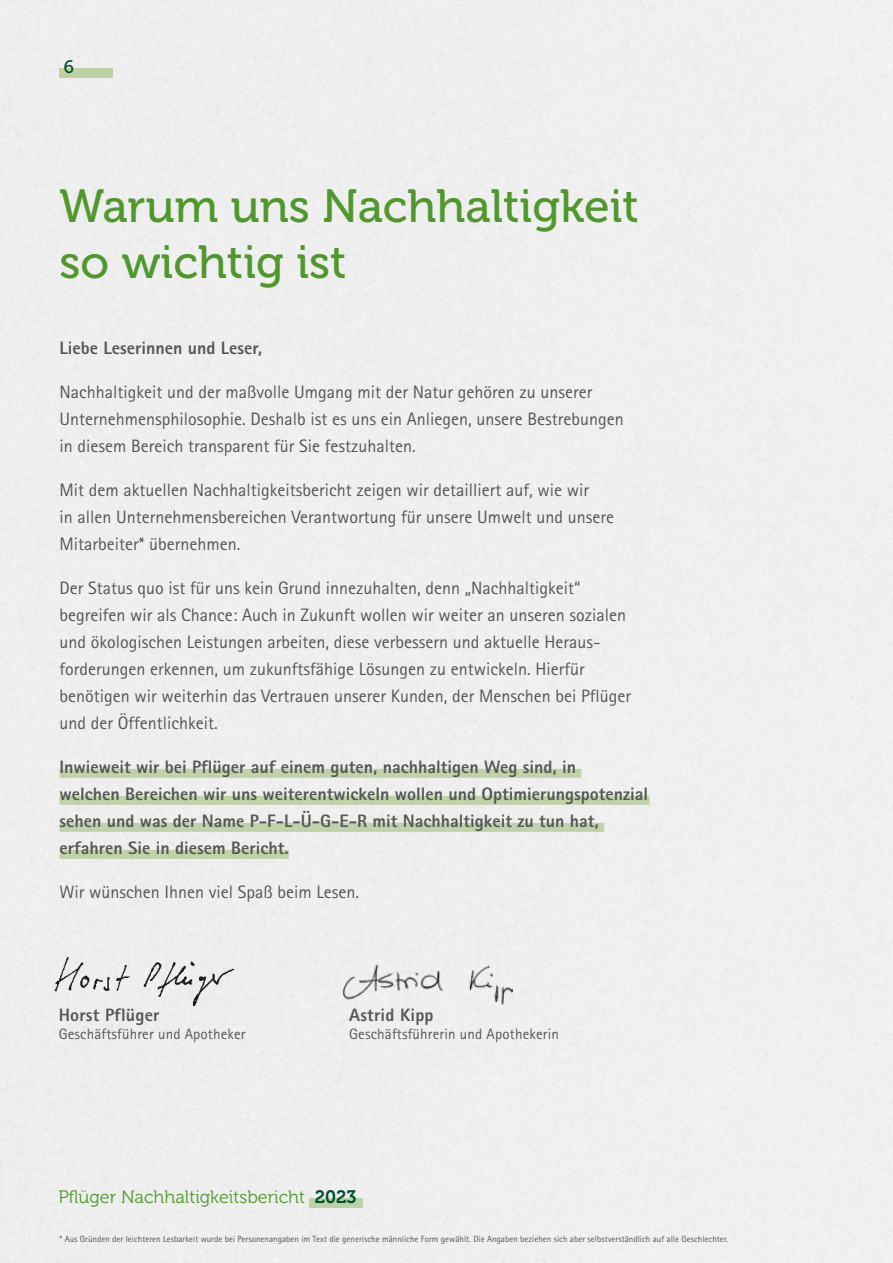
<style>
.page{position:relative;width:893px;height:1263px;background:#efefef}
.page>*{position:absolute;margin:0;border:0;box-sizing:border-box;transform-origin:0 0}
.t1{font:46.5px/55.8px "Museo 500";color:#50982e}
.t2{font:18px/27px "Rotis Sans Serif";color:#565656}
.t3{font:800 18px/27px "Rotis Sans Serif";color:#565656}
.t4{font:18px "Museo 300";color:#50982e}
.t5{font:18px "Museo 500";color:#004e30}
.t6{font:15px "Rotis Sans Serif";letter-spacing:.01em;color:#565656}
.t7{font:9px "Rotis Sans Serif";color:#565656}
.s1{font-family:"Museo 700";color:#004e30}
</style>
<div class="page">
<div style="left:60px;top:68px;width:53px;height:9px;background:#bdd1a4"></div>
<div style="left:310px;top:1198px;width:53px;height:10px;background:#bdd1a4"></div>
<div style="left:60px;top:769px;width:521px;height:9px;background:#c0d3a8"></div>
<div style="left:60px;top:796px;width:589px;height:9px;background:#c0d3a8"></div>
<div style="left:60px;top:823px;width:544px;height:9px;background:#c0d3a8"></div>
<div style="left:60px;top:850px;width:229px;height:9px;background:#c0d3a8"></div>
<img style="left:51px;top:951px;width:186px;height:61px">
<img style="left:336px;top:953px;width:176px;height:56px">
<p class="t5" style="left:64px;top:57px;width:12px">6</p>
<h1 class="t1" style="left:60px;top:179px;width:581px">Warum uns Nachhaltigkeit so wichtig ist</h1>
<p class="t3" style="left:60px;top:334px;width:204px">Liebe Leserinnen und Leser,</p>
<p class="t2" style="left:60px;top:379px;width:566px">Nachhaltigkeit und der maßvolle Umgang mit der Natur gehören zu unserer<br>Unternehmensphilosophie. Deshalb ist es uns ein Anliegen, unsere Bestrebungen in diesem Bereich transparent für Sie festzuhalten.</p>
<p class="t2" style="left:60px;top:477px;width:556px">Mit dem aktuellen Nachhaltigkeitsbericht zeigen wir detailliert auf, wie wir<br>in allen Unternehmensbereichen Verantwortung für unsere Umwelt und unsere<br>Mitarbeiter* übernehmen.</p>
<p class="t2" style="left:60px;top:575px;width:573px">Der Status quo ist für uns kein Grund innezuhalten, denn „Nachhaltigkeit“ begreifen wir als Chance: Auch in Zukunft wollen wir weiter an unseren sozialen und ökologischen Leistungen arbeiten, diese verbessern und aktuelle Heraus&shy;forderungen erkennen, um zukunftsfähige Lösungen zu entwickeln. Hierfür benötigen wir weiterhin das Vertrauen unserer Kunden, der Menschen bei Pflüger und der Öffentlichkeit.</p>
<p class="t3" style="left:60px;top:753px;width:590px">Inwieweit wir bei Pflüger auf einem guten, nachhaltigen Weg sind, in<br>welchen Bereichen wir uns weiterentwickeln wollen und Optimierungspotenzial sehen und was der Name P-F-L-Ü-G-E-R mit Nachhaltigkeit zu tun hat, erfahren Sie in diesem Bericht.</p>
<p class="t2" style="left:60px;top:879px;width:301px">Wir wünschen Ihnen viel Spaß beim Lesen.</p>
<p class="t3" style="left:59px;top:1001px;width:102px">Horst Pflüger</p>
<p class="t6" style="left:59px;top:1025px;width:188px">Geschäftsführer und Apotheker</p>
<p class="t3" style="left:349px;top:1001px;width:86px">Astrid Kipp</p>
<p class="t6" style="left:349px;top:1025px;width:211px">Geschäftsführerin und Apothekerin</p>
<p class="t4" style="left:58px;top:1187px;width:300px">Pflüger Nachhaltigkeitsbericht <span class="s1">2023</span></p>
<p class="t7" style="left:60px;top:1233px;width:670px">* Aus Gründen der leichteren Lesbarkeit wurde bei Personenangaben im Text die generische männliche Form gewählt. Die Angaben beziehen sich aber selbstverständlich auf alle Geschlechter.</p>
</div>
